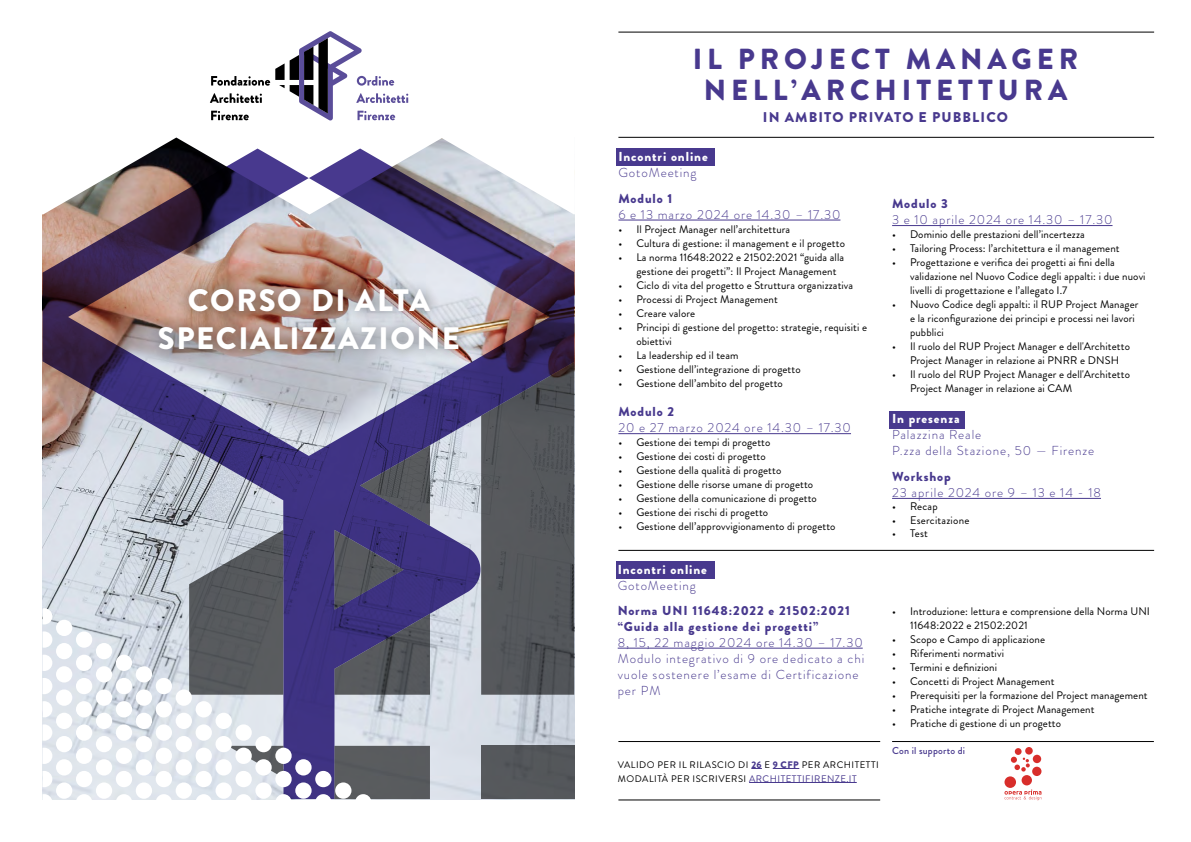
<style>
.page{position:relative;width:1191px;height:842px;background:#fff}
.page>*{position:absolute;margin:0;border:0;box-sizing:border-box;transform-origin:0 0}
.t1{font:900 31px/38px "Brandon Grotesque";letter-spacing:.05em;color:#fff;text-align:center}
.t2{font:900 29px/31px "Brandon Grotesque";letter-spacing:.17em;color:#48398e;text-align:center}
.t3{font:900 14.1px "Brandon Grotesque";letter-spacing:.08em;color:#48398e}
.t4{font:300 13px/16px "Brandon Grotesque";letter-spacing:.07em;color:#48398e}
.t5{font:900 13px/15.6px "Brandon Grotesque";letter-spacing:.07em;color:#48398e}
.t6{font:900 13px "Brandon Grotesque";letter-spacing:.07em;color:#fff}
.t7{font:11px/14px "Brandon Grotesque";letter-spacing:.01em;color:#000}
.t8{font:500 10px "Brandon Grotesque";letter-spacing:.02em;color:#48398e}
.t9{font:9.5px/14px "Brandon Grotesque";letter-spacing:.05em;color:#000}
.s1{font-weight:900;color:#48398e}
.s2{color:#48398e}
</style>
<div class="page">
<div style="left:889px;top:412px;width:76px;height:17px;background:#48398e"></div>
<div style="left:616px;top:148px;width:98px;height:17px;background:#48398e"></div>
<div style="left:616px;top:561px;width:98px;height:17px;background:#48398e"></div>
<hr style="left:618px;top:32px;width:536px;height:1px;background:#000">
<hr style="left:618px;top:137px;width:536px;height:1px;background:#000">
<hr style="left:618px;top:550px;width:536px;height:1px;background:#000">
<svg style="left:210px;top:31px;width:198px;height:89px"></svg>
<hr style="left:618px;top:799px;width:262px;height:1px;background:#000">
<hr style="left:618px;top:741px;width:262px;height:1px;background:#000">
<svg style="left:772px;top:768px;width:27px;height:1px"></svg>
<hr style="left:749px;top:782px;width:107px;height:1px;background:#48398e">
<svg style="left:43px;top:148px;width:531px;height:651px;background:#8a8496"></svg>
<svg style="left:43px;top:608px;width:328px;height:192px"></svg>
<hr style="left:618px;top:220px;width:222px;height:1px;background:#48398e">
<hr style="left:618px;top:433px;width:233px;height:1px;background:#48398e">
<hr style="left:892px;top:225px;width:220px;height:1px;background:#48398e">
<hr style="left:892px;top:498px;width:209px;height:1px;background:#48398e">
<hr style="left:617px;top:648px;width:245px;height:1px;background:#48398e">
<hr style="left:892px;top:741px;width:261px;height:1px;background:#000">
<div style="left:1004px;top:776px;width:12px;height:12px;background:#d82e2b;border-radius:50%"></div>
<div style="left:1021px;top:775px;width:11px;height:10px;background:#d82e2b;border-radius:50%"></div>
<div style="left:1032px;top:767px;width:9px;height:9px;background:#d82e2b;border-radius:50%"></div>
<div style="left:1032px;top:755px;width:9px;height:8px;background:#d82e2b;border-radius:50%"></div>
<div style="left:1025px;top:747px;width:7px;height:7px;background:#d82e2b;border-radius:50%"></div>
<div style="left:1014px;top:748px;width:7px;height:7px;background:#d82e2b;border-radius:50%"></div>
<svg style="left:1010px;top:757px;width:7px;height:6px"></svg>
<svg style="left:1014px;top:758px;width:15px;height:13px"></svg>
<svg style="left:1004px;top:789px;width:37px;height:11px"></svg>
<h1 class="t1" style="left:158px;top:282px;width:304px">CORSO DI ALTA<br>SPECIALIZZAZIONE</h1>
<h2 class="t2" style="left:693px;top:43px;width:387px">IL PROJECT MANAGER<br>NELL’ARCHITETTURA</h2>
<p class="t3" style="left:763px;top:107px;width:247px">IN AMBITO PRIVATO E PUBBLICO</p>
<p class="t6" style="left:618px;top:147px;width:91px">Incontri online</p>
<p class="t4" style="left:618px;top:165px;width:80px">GotoMeeting</p>
<p class="t5" style="left:618px;top:191px;width:55px">Modulo 1</p>
<p class="t4" style="left:618px;top:206px;width:223px">6 e 13 marzo 2024 ore 14.30 – 17.30</p>
<p class="t7" style="left:618px;top:222px;width:173px">• Il Project Manager nell’architettura</p>
<p class="t7" style="left:618px;top:236px;width:228px">• Cultura di gestione: il management e il progetto</p>
<p class="t7" style="left:636px;top:250px;width:209px;text-indent:-18px">• La norma 11648:2022 e 21502:2021 “guida alla gestione dei progetti”: Il Project Management</p>
<p class="t7" style="left:618px;top:278px;width:236px">• Ciclo di vita del progetto e Struttura organizzativa</p>
<p class="t7" style="left:618px;top:292px;width:161px">• Processi di Project Management</p>
<p class="t7" style="left:618px;top:306px;width:78px">• Creare valore</p>
<p class="t7" style="left:636px;top:320px;width:232px;text-indent:-18px">• Principi di gestione del progetto: strategie, requisiti e obiettivi</p>
<p class="t7" style="left:618px;top:348px;width:122px">• La leadership ed il team</p>
<p class="t7" style="left:618px;top:362px;width:184px">• Gestione dell’integrazione di progetto</p>
<p class="t7" style="left:618px;top:376px;width:166px">• Gestione dell’ambito del progetto</p>
<p class="t5" style="left:618px;top:404px;width:57px">Modulo 2</p>
<p class="t4" style="left:618px;top:420px;width:234px">20 e 27 marzo 2024 ore 14.30 – 17.30</p>
<p class="t7" style="left:618px;top:436px;width:153px">• Gestione dei tempi di progetto</p>
<p class="t7" style="left:618px;top:450px;width:149px">• Gestione dei costi di progetto</p>
<p class="t7" style="left:618px;top:464px;width:164px">• Gestione della qualità di progetto</p>
<p class="t7" style="left:618px;top:478px;width:196px">• Gestione delle risorse umane di progetto</p>
<p class="t7" style="left:618px;top:492px;width:200px">• Gestione della comunicazione di progetto</p>
<p class="t7" style="left:618px;top:506px;width:151px">• Gestione dei rischi di progetto</p>
<p class="t7" style="left:618px;top:520px;width:219px">• Gestione dell’approvvigionamento di progetto</p>
<p class="t6" style="left:617px;top:560px;width:91px">Incontri online</p>
<p class="t4" style="left:617px;top:577px;width:80px">GotoMeeting</p>
<p class="t5" style="left:617px;top:603px;width:234px">Norma UNI 11648:2022 e 21502:2021 “Guida alla gestione dei progetti”</p>
<p class="t4" style="left:617px;top:634px;width:248px">8, 15, 22 maggio 2024 ore 14.30 – 17.30<br>Modulo integrativo di 9 ore dedicato a chi vuole sostenere l’esame di Certificazione per PM</p>
<p class="t9" style="left:618px;top:757px;width:262px">VALIDO PER IL RILASCIO DI <span class="s1">26</span> E <span class="s1">9 CFP</span> PER ARCHITETTI<br>MODALITÀ PER ISCRIVERSI <span class="s2">ARCHITETTIFIRENZE.IT</span></p>
<p class="t5" style="left:892px;top:196px;width:57px">Modulo 3</p>
<p class="t4" style="left:892px;top:212px;width:222px">3 e 10 aprile 2024 ore 14.30 – 17.30</p>
<p class="t7" style="left:892px;top:228px;width:194px">• Dominio delle prestazioni dell’incertezza</p>
<p class="t7" style="left:892px;top:242px;width:229px">• Tailoring Process: l’architettura e il management</p>
<p class="t7" style="left:910px;top:256px;width:237px;text-indent:-18px">• Progettazione e verifica dei progetti ai fini della validazione nel Nuovo Codice degli appalti: i due nuovi livelli di progettazione e l’allegato I.7</p>
<p class="t7" style="left:910px;top:298px;width:230px;text-indent:-18px">• Nuovo Codice degli appalti: il RUP Project Manager e la riconfigurazione dei principi e processi nei lavori pubblici</p>
<p class="t7" style="left:910px;top:340px;width:221px;text-indent:-18px">• Il ruolo del RUP Project Manager e dell'Architetto<br>Project Manager in relazione ai PNRR e DNSH</p>
<p class="t7" style="left:910px;top:368px;width:221px;text-indent:-18px">• Il ruolo del RUP Project Manager e dell'Architetto<br>Project Manager in relazione ai CAM</p>
<p class="t6" style="left:892px;top:410px;width:69px">In presenza</p>
<p class="t4" style="left:892px;top:427px;width:204px">Palazzina Reale<br>P.zza della Stazione, 50 — Firenze</p>
<p class="t5" style="left:892px;top:469px;width:60px">Workshop</p>
<p class="t4" style="left:892px;top:485px;width:210px">23 aprile 2024 ore 9 – 13 e 14 - 18</p>
<p class="t7" style="left:892px;top:500px;width:47px">• Recap</p>
<p class="t7" style="left:892px;top:513px;width:79px">• Esercitazione</p>
<p class="t7" style="left:892px;top:526px;width:37px">• Test</p>
<p class="t7" style="left:910px;top:604px;width:241px;text-indent:-18px">• Introduzione: lettura e comprensione della Norma UNI<br>11648:2022 e 21502:2021</p>
<p class="t7" style="left:892px;top:632px;width:154px">• Scopo e Campo di applicazione</p>
<p class="t7" style="left:892px;top:646px;width:113px">• Riferimenti normativi</p>
<p class="t7" style="left:892px;top:660px;width:106px">• Termini e definizioni</p>
<p class="t7" style="left:892px;top:674px;width:164px">• Concetti di Project Management</p>
<p class="t7" style="left:892px;top:688px;width:257px">• Prerequisiti per la formazione del Project management</p>
<p class="t7" style="left:892px;top:702px;width:204px">• Pratiche integrate di Project Management</p>
<p class="t7" style="left:892px;top:716px;width:170px">• Pratiche di gestione di un progetto</p>
<p class="t8" style="left:892px;top:744px;width:74px">Con il supporto di</p>
</div>
